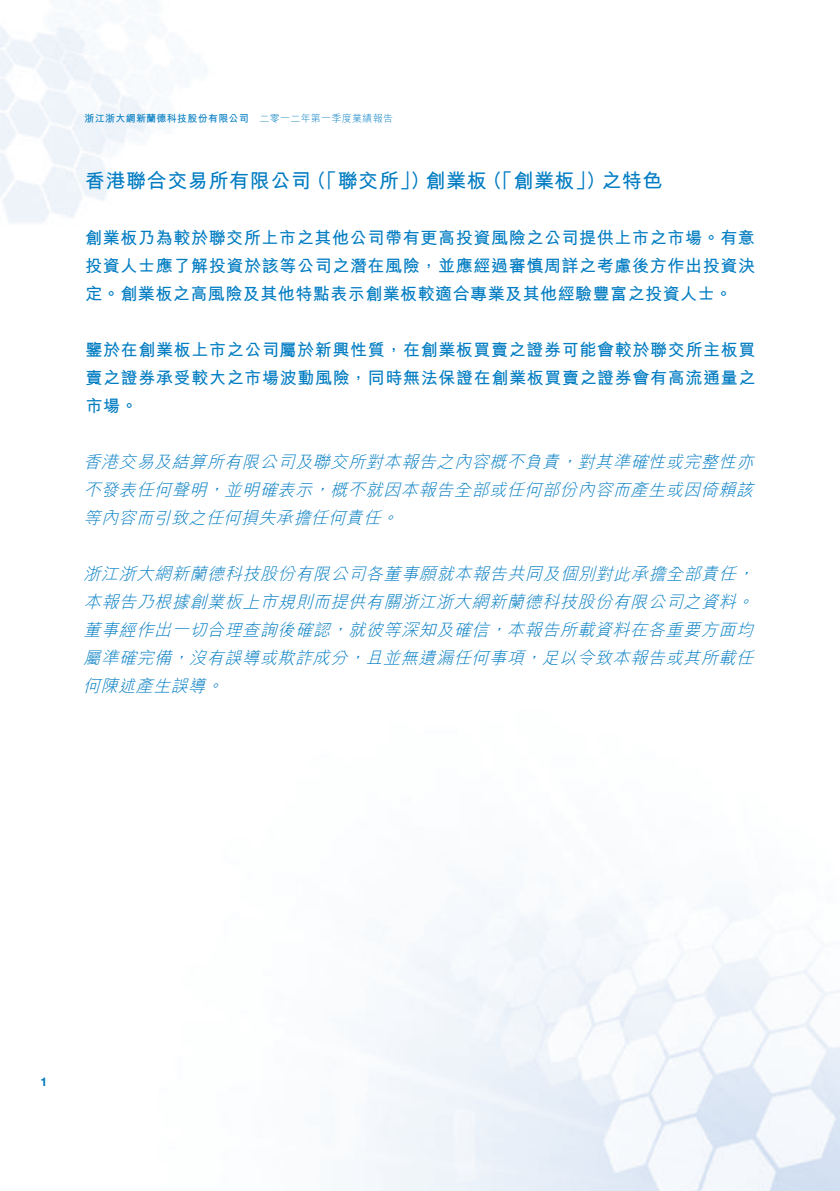
<style>
.page{position:relative;width:840px;height:1191px;background:#fff}
.page>*{position:absolute;margin:0;border:0;box-sizing:border-box;transform-origin:0 0}
.t1{font:700 20px "M Hei HK";letter-spacing:.03em;color:#007cc2}
.t2{font:italic 300 17px/28px "M Hei HK";color:#007cc2}
.t3{font:700 17px/28px "M Hei HK";letter-spacing:.035em;color:#007cc2;text-align:justify}
.t4{font:700 12px "Helvetica Neue LT Std";color:#007cc2}
.t5{font:700 10px "M Hei HK";letter-spacing:.03em;color:#007cc2}
.t6{font:300 10px "M Hei HK";letter-spacing:.03em;color:#007cc2}
</style>
<div class="page">
<img style="left:0;top:9px;width:839px;height:1182px">
<p class="t5" style="left:84px;top:111px;width:166px">浙江浙大網新蘭德科技股份有限公司</p>
<p class="t6" style="left:259px;top:112px;width:135px">二零一二年第一季度業績報告</p>
<p class="t1" style="left:85px;top:166px;width:227px">香港聯合交易所有限公司</p>
<p class="t3" style="left:85px;top:222px;width:671px">創業板乃為較於聯交所上市之其他公司帶有更高投資風險之公司提供上市之市場。有意投資人士應了解投資於該等公司之潛在風險，並應經過審慎周詳之考慮後方作出投資決定。創業板之高風險及其他特點表示創業板較適合專業及其他經驗豐富之投資人士。</p>
<p class="t3" style="left:85px;top:334px;width:671px">鑒於在創業板上市之公司屬於新興性質，在創業板買賣之證券可能會較於聯交所主板買賣之證券承受較大之市場波動風險，同時無法保證在創業板買賣之證券會有高流通量之市場。</p>
<p class="t1" style="left:306px;top:166px;width:125px">（「聯交所」）</p>
<p class="t1" style="left:425px;top:166px;width:63px">創業板</p>
<p class="t1" style="left:482px;top:166px;width:125px">（「創業板」）</p>
<p class="t1" style="left:601px;top:166px;width:63px">之特色</p>
<p class="t2" style="left:577px;top:447px;width:183px">對其準確性或完整性亦</p>
<p class="t2" style="left:330px;top:447px;width:430px;text-indent:-247px">香港交易及結算所有限公司及聯交所對本報告之內容概不負責<br>概不就因本報告全部或任何部份內容而產生或因倚賴該</p>
<p class="t2" style="left:559px;top:447px;width:25px">，</p>
<p class="t2" style="left:83px;top:475px;width:130px">不發表任何聲明</p>
<p class="t2" style="left:224px;top:475px;width:95px">並明確表示</p>
<p class="t2" style="left:207px;top:475px;width:25px">，</p>
<p class="t2" style="left:312px;top:475px;width:25px">，</p>
<p class="t2" style="left:83px;top:503px;width:304px">等內容而引致之任何損失承擔任何責任</p>
<p class="t2" style="left:381px;top:503px;width:25px">。</p>
<p class="t2" style="left:735px;top:559px;width:25px;text-indent:-652px">浙江浙大網新蘭德科技股份有限公司各董事願就本報告共同及個別對此承擔全部責任。</p>
<p class="t2" style="left:736px;top:559px;width:25px">，</p>
<p class="t2" style="left:506px;top:587px;width:254px;text-indent:-423px">本報告乃根據創業板上市規則而提供有關浙江浙大網新蘭德科技股份有限公司之資料本報告所載資料在各重要方面均</p>
<p class="t2" style="left:83px;top:615px;width:254px">董事經作出一切合理查詢後確認</p>
<p class="t2" style="left:348px;top:615px;width:148px">就彼等深知及確信</p>
<p class="t2" style="left:330px;top:615px;width:25px">，</p>
<p class="t2" style="left:489px;top:615px;width:25px">，</p>
<p class="t2" style="left:541px;top:643px;width:218px">足以令致本報告或其所載任</p>
<p class="t2" style="left:83px;top:643px;width:95px">屬準確完備</p>
<p class="t2" style="left:365px;top:643px;width:166px">且並無遺漏任何事項</p>
<p class="t2" style="left:189px;top:643px;width:166px">沒有誤導或欺詐成分</p>
<p class="t2" style="left:171px;top:643px;width:25px">，</p>
<p class="t2" style="left:348px;top:643px;width:25px">，</p>
<p class="t2" style="left:524px;top:643px;width:25px">，</p>
<p class="t2" style="left:83px;top:671px;width:129px">何陳述產生誤導</p>
<p class="t2" style="left:206px;top:671px;width:25px">。</p>
<p class="t4" style="left:41px;top:1074px;width:8px">1</p>
</div>
